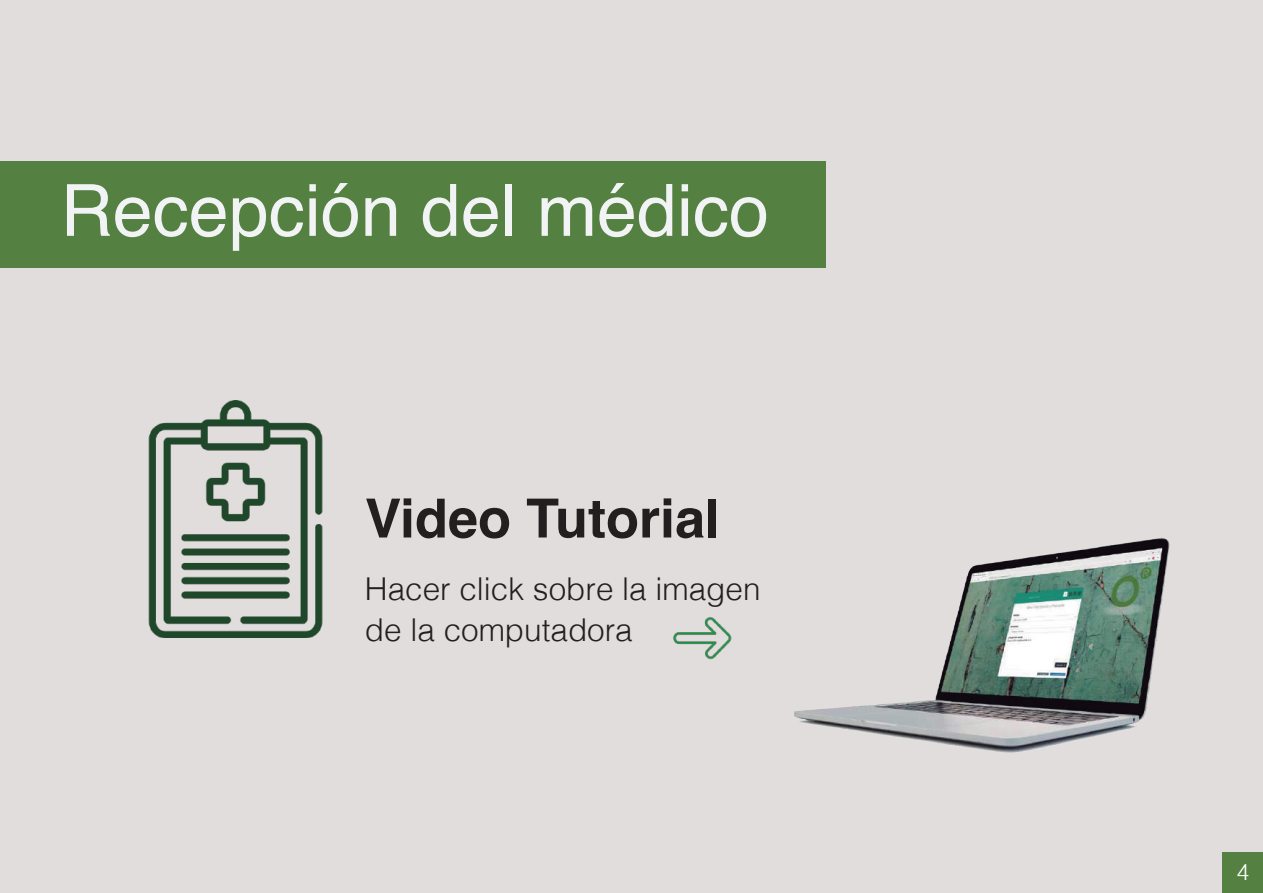
<style>
.page{position:relative;width:1263px;height:893px;background:#e0dddc}
.page>*{position:absolute;margin:0;border:0;box-sizing:border-box;transform-origin:0 0}
.t1{font:72px "Helvetica";color:#f2f3f4}
.t2{font:700 54px "Helvetica";color:#231f20}
.t3{font:300 31.5px/40.2px "Helvetica";color:#231f20}
.t4{font:300 22.5px "Helvetica";color:#fff}
</style>
<div class="page">
<div style="left:0;top:161px;width:825px;height:107px;background:#548141"></div>
<img style="left:116px;top:400px;width:238px;height:238px">
<div style="left:1223px;top:853px;width:40px;height:40px;background:#548141"></div>
<img style="left:664px;top:599px;width:76px;height:77px">
<img style="left:795px;top:537px;width:375px;height:215px">
<h1 class="t1" style="left:61px;top:155px;width:710px">Recepción del médico</h1>
<h2 class="t2" style="left:365px;top:475px;width:357px">Video Tutorial</h2>
<p class="t3" style="left:365px;top:567px;width:397px">Hacer click sobre la imagen de la computadora</p>
<p class="t4" style="left:1237px;top:853px;width:14px">4</p>
</div>
